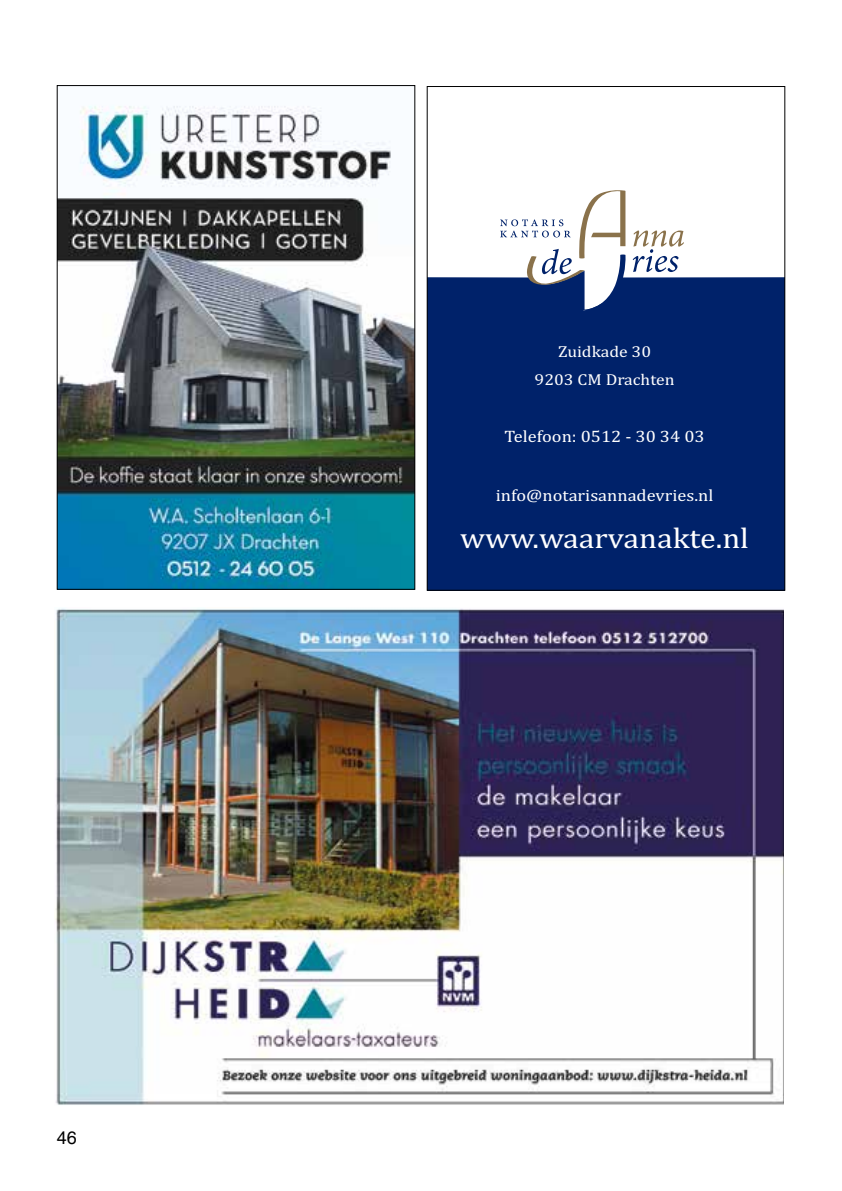
<style>
.page{position:relative;width:842px;height:1191px;background:#fff}
.page>*{position:absolute;margin:0;border:0;box-sizing:border-box;transform-origin:0 0}
.t1{font:29.2px "Cambria";color:#fff;scale:1.1 1}
.t2{font:18px "Helvetica LT";color:#000}
.t3{font:16.8px "Cambria";color:#fff;scale:1.1 1}
.t4{font:16px/28px "Cambria";color:#fff;text-align:center;scale:1.1 1}
</style>
<div class="page">
<img style="left:55px;top:608px;width:728px;height:497px">
<img style="left:59px;top:105px;width:354px;height:483px">
<div style="left:429px;top:277px;width:354px;height:312px;background:#00226a"></div>
<svg style="left:633px;top:230px;width:51px;height:42px"></svg>
<svg style="left:500px;top:190px;width:126px;height:121px"></svg>
<p class="t2" style="left:57px;top:1127px;width:22px">46</p>
<p class="t4" style="left:535px;top:337px;width:129px">Zuidkade 30<br>9203 CM Drachten</p>
<p class="t3" style="left:505px;top:426px;width:183px">Telefoon: 0512 - 30 34 03</p>
<p class="t3" style="left:496px;top:485px;width:199px">info@notarisannadevries.nl</p>
<h1 class="t1" style="left:460px;top:520px;width:264px">www.waarvanakte.nl</h1>
</div>
